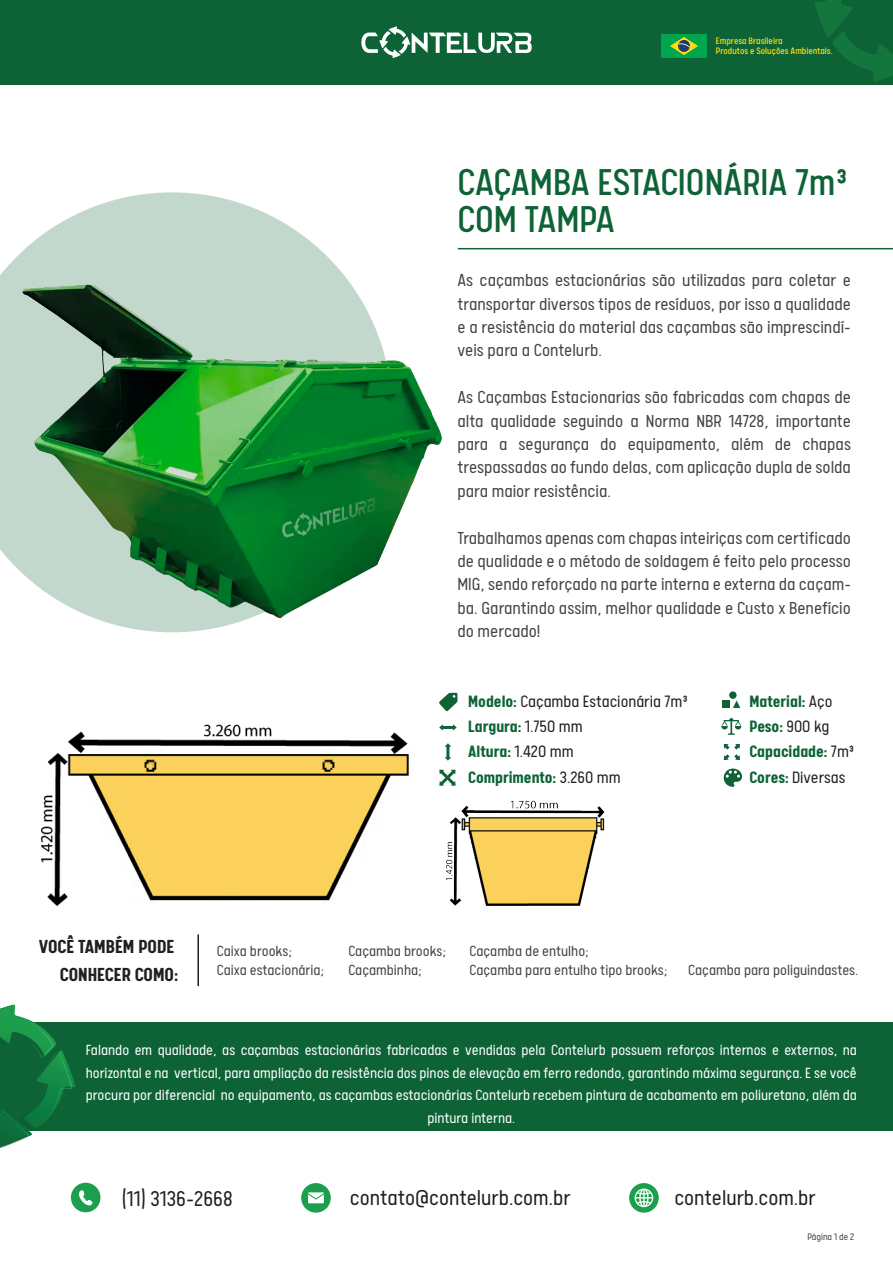
<style>
.page{position:relative;width:893px;height:1263px;background:#fff}
.page>*{position:absolute;margin:0;border:0;box-sizing:border-box;transform-origin:0 0}
.t1{font:42px/37px "Calps Sans";color:#0e6336}
.t2{font:300 24px "Calps Sans";color:#231f20}
.t3{font:700 21.15px/29px "Calps Sans";color:#231f20;text-align:right}
.t4{font:300 19.5px/23.4px "Calps Sans";color:#414446;text-align:justify}
.t5{font:300 18.45px/25.3px "Calps Sans";color:#231f20}
.t6{font:700 18.45px/25.3px "Calps Sans";color:#0e6336}
.t7{font:300 16.5px/22.5px "Calps Sans";color:#fff;text-align:center}
.t8{font:300 16.5px/19.8px "Calps Sans";color:#414446}
.t9{font:300 10.65px "Calps Sans";color:#414446}
.t10{font:10.5px/10.5px "Calps Sans";color:#ffdd0b}
.s1{font-weight:700;color:#0e6336}
.s2{font-weight:300;color:#231f20}
</style>
<div class="page">
<div style="left:0;top:0;width:893px;height:84px;background:#0e6336"></div>
<svg style="left:361px;top:26px;width:171px;height:32px"></svg>
<div style="left:661px;top:34px;width:46px;height:24px;background:#00a54f"></div>
<svg style="left:670px;top:37px;width:28px;height:18px"></svg>
<div style="left:0;top:1022px;width:893px;height:109px;background:#0e6336"></div>
<svg style="left:57px;top:192px;width:230px;height:33px;fill:#c3d8cd"></svg>
<svg style="left:445px;top:743px;width:6px;height:18px"></svg>
<svg style="left:439px;top:724px;width:18px;height:7px"></svg>
<svg style="left:439px;top:770px;width:17px;height:16px"></svg>
<svg style="left:724px;top:744px;width:16px;height:16px"></svg>
<div style="left:722px;top:700px;width:7px;height:8px;background:#0e6336"></div>
<svg style="left:733px;top:700px;width:7px;height:8px"></svg>
<div style="left:729px;top:691px;width:8px;height:8px;background:#0e6336;border-radius:50%"></div>
<svg style="left:724px;top:768px;width:18px;height:19px"></svg>
<svg style="left:721px;top:718px;width:20px;height:17px"></svg>
<hr style="left:458px;top:248px;width:435px;height:1px;background:#0e6336">
<hr style="left:197px;top:934px;width:2px;height:52px;background:#231f20">
<svg style="left:815px;top:0;width:78px;height:82px"></svg>
<svg style="left:0;top:1004px;width:75px;height:144px"></svg>
<div style="left:71px;top:1183px;width:29px;height:29px;background:#1c9f4d;border-radius:50%"></div>
<svg style="left:79px;top:1190px;width:14px;height:15px"></svg>
<div style="left:301px;top:1183px;width:30px;height:30px;background:#1c9f4d;border-radius:50%"></div>
<svg style="left:308px;top:1192px;width:16px;height:11px"></svg>
<svg style="left:629px;top:1183px;width:30px;height:30px"></svg>
<svg style="left:635px;top:1188px;width:18px;height:19px"></svg>
<img style="left:41px;top:724px;width:368px;height:182px">
<img style="left:446px;top:800px;width:159px;height:106px">
<img style="left:0;top:225px;width:472px;height:482px">
<p class="t10" style="left:716px;top:35px;width:118px">Empresa Brasileira<br>Produtos e Soluções Ambientais.</p>
<h1 class="t1" style="left:457px;top:162px;width:392px">CAÇAMBA ESTACIONÁRIA 7m³<br>COM TAMPA</h1>
<p class="t4" style="left:457px;top:268px;width:395px">As caçambas estacionárias são utilizadas para coletar e transportar diversos tipos de resíduos, por isso a qualidade e a resistência do material das caçambas são imprescindí&shy;veis para a Contelurb.</p>
<p class="t4" style="left:457px;top:385px;width:395px">As Caçambas Estacionarias são fabricadas com chapas de alta qualidade seguindo a Norma NBR 14728, importante para a segurança do equipamento, além de chapas trespassadas ao fundo delas, com aplicação dupla de solda para maior resistência.</p>
<p class="t4" style="left:457px;top:525px;width:395px">Trabalhamos apenas com chapas inteiriças com certificado de qualidade e o método de soldagem é feito pelo processo MIG, sendo reforçado na parte interna e externa da caçam&shy;ba. Garantindo assim, melhor qualidade e Custo x Benefício do mercado!</p>
<p class="t5" style="left:468px;top:687px;width:221px"><span class="s1">Modelo:</span> Caçamba Estacionária 7m³<br><span class="s1">Largura:</span> 1.750 mm<br><span class="s1">Altura:</span> 1.420 mm<br><span class="s1">Comprimento:</span> 3.260 mm</p>
<p class="t6" style="left:749px;top:687px;width:106px">Material: <span class="s2">Aço<br></span>Peso: <span class="s2">900 kg<br></span>Capacidade: <span class="s2">7m³<br></span>Cores: <span class="s2">Diversas</span></p>
<p class="t3" style="left:39px;top:931px;width:141px">VOCÊ TAMBÉM PODE<br>CONHECER COMO:</p>
<p class="t8" style="left:217px;top:940px;width:109px">Caixa brooks;<br>Caixa estacionária;</p>
<p class="t8" style="left:348px;top:940px;width:99px">Caçamba brooks;<br>Caçambinha;</p>
<p class="t8" style="left:469px;top:940px;width:199px">Caçamba de entulho;<br>Caçamba para entulho tipo brooks;</p>
<p class="t8" style="left:688px;top:960px;width:171px">Caçamba para poliguindastes.</p>
<p class="t7" style="left:86px;top:1038px;width:773px">Falando em qualidade, as caçambas estacionárias fabricadas e vendidas pela Contelurb possuem reforços internos e externos, na horizontal e na vertical, para ampliação da resistência dos pinos de elevação em ferro redondo, garantindo máxima segurança. E se você procura por diferencial no equipamento, as caçambas estacionárias Contelurb recebem pintura de acabamento em poliuretano, além da pintura interna.</p>
<p class="t2" style="left:122px;top:1184px;width:112px">(11) 3136-2668</p>
<p class="t2" style="left:350px;top:1184px;width:222px">contato@contelurb.com.br</p>
<p class="t2" style="left:674px;top:1184px;width:143px">contelurb.com.br</p>
<p class="t9" style="left:807px;top:1231px;width:48px">Página 1 de 2</p>
</div>
